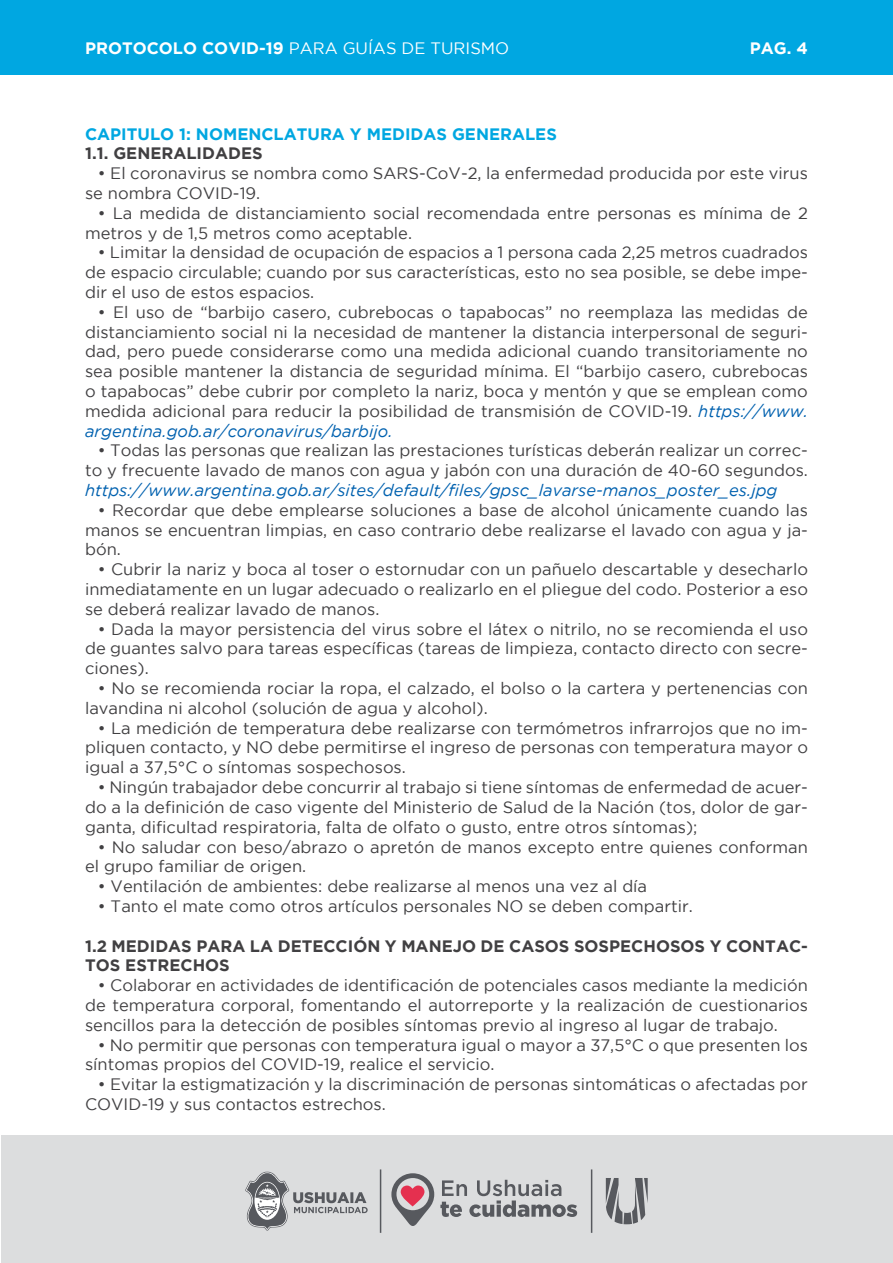
<style>
.page{position:relative;width:893px;height:1263px;background:#fff}
.page>*{position:absolute;margin:0;border:0;box-sizing:border-box;transform-origin:0 0}
.t1{font:16.5px/19.8px "Gotham";color:#414042;text-align:justify}
.t2{font:700 16.5px/19.8px "Gotham";color:#414042}
.t3{font:italic 16.5px "Gotham";color:#0061af}
.t4{font:700 16.5px "Gotham";color:#00a7e1}
.t5{font:16.5px "Gotham";color:#fff}
.t6{font:700 16.5px "Gotham";color:#fff}
.s1{font-weight:700}
.s2{font-style:inherit}
.s3{font-style:italic;color:#0061af}
</style>
<div class="page">
<div style="left:0;top:0;width:893px;height:74px;background:#00a7e1"></div>
<div style="left:1px;top:1135px;width:891px;height:128px;background:#dcddde"></div>
<svg style="left:440px;top:1180px;width:137px;height:37px"></svg>
<svg style="left:391px;top:1173px;width:43px;height:53px"></svg>
<svg style="left:245px;top:1172px;width:123px;height:59px"></svg>
<svg style="left:606px;top:1178px;width:42px;height:46px"></svg>
<hr style="left:591px;top:1169px;width:1px;height:64px;background:#57595e">
<hr style="left:380px;top:1169px;width:1px;height:64px;background:#57595e">
<p class="t5" style="left:85px;top:39px;width:426px"><span class="s1">PROTOCOLO COVID-19</span> PARA GUÍAS DE TURISMO</p>
<p class="t6" style="left:750px;top:38px;width:60px">PAG. 4</p>
<p class="t4" style="left:85px;top:124px;width:473px">CAPITULO 1: NOMENCLATURA Y MEDIDAS GENERALES</p>
<p class="t2" style="left:85px;top:143px;width:179px">1.1. GENERALIDADES</p>
<p class="t1" style="left:85px;top:163px;width:724px;text-indent:13px"><span class="s2">•</span> El coronavirus se nombra como SARS-CoV-2, la enfermedad producida por este virus se nombra COVID-19.</p>
<p class="t1" style="left:85px;top:203px;width:724px;text-indent:13px"><span class="s2">•</span> La medida de distanciamiento social recomendada entre personas es mínima de 2 metros y de 1,5 metros como aceptable.</p>
<p class="t1" style="left:85px;top:242px;width:724px;text-indent:13px"><span class="s2">•</span> Limitar la densidad de ocupación de espacios a 1 persona cada 2,25 metros cuadrados de espacio circulable; cuando por sus características, esto no sea posible, se debe impe&shy;dir el uso de estos espacios.</p>
<p class="t1" style="left:85px;top:302px;width:724px;text-indent:13px"><span class="s2">•</span> El uso de “barbijo casero, cubrebocas o tapabocas” no reemplaza las medidas de distanciamiento social ni la necesidad de mantener la distancia interpersonal de seguri&shy;dad, pero puede considerarse como una medida adicional cuando transitoriamente no sea posible mantener la distancia de seguridad mínima. El “barbijo casero, cubrebocas o tapabocas” debe cubrir por completo la nariz, boca y mentón y que se emplean como medida adicional para reducir la posibilidad de transmisión de COVID-19. <span class="s3">https://www. argentina.gob.ar/coronavirus/barbijo.</span></p>
<p class="t1" style="left:85px;top:440px;width:724px;text-align:right"><span class="s2">•</span> Todas las personas que realizan las prestaciones turísticas deberán realizar un correc&shy;to y frecuente lavado de manos con agua y jabón con una duración de 40-60 segundos.</p>
<p class="t3" style="left:85px;top:481px;width:694px">https://www.argentina.gob.ar/sites/default/files/gpsc_lavarse-manos_poster_es.jpg</p>
<p class="t1" style="left:85px;top:500px;width:724px;text-indent:13px"><span class="s2">•</span> Recordar que debe emplearse soluciones a base de alcohol únicamente cuando las manos se encuentran limpias, en caso contrario debe realizarse el lavado con agua y ja&shy;bón.</p>
<p class="t1" style="left:85px;top:559px;width:724px;text-indent:13px"><span class="s2">•</span> Cubrir la nariz y boca al toser o estornudar con un pañuelo descartable y desecharlo inmediatamente en un lugar adecuado o realizarlo en el pliegue del codo. Posterior a eso se deberá realizar lavado de manos.</p>
<p class="t1" style="left:85px;top:619px;width:724px;text-indent:13px"><span class="s2">•</span> Dada la mayor persistencia del virus sobre el látex o nitrilo, no se recomienda el uso de guantes salvo para tareas específicas (tareas de limpieza, contacto directo con secre&shy;ciones).</p>
<p class="t1" style="left:85px;top:678px;width:724px;text-indent:13px"><span class="s2">•</span> No se recomienda rociar la ropa, el calzado, el bolso o la cartera y pertenencias con lavandina ni alcohol (solución de agua y alcohol).</p>
<p class="t1" style="left:85px;top:718px;width:724px;text-indent:13px"><span class="s2">•</span> La medición de temperatura debe realizarse con termómetros infrarrojos que no im&shy;pliquen contacto, y NO debe permitirse el ingreso de personas con temperatura mayor o igual a 37,5°C o síntomas sospechosos.</p>
<p class="t1" style="left:85px;top:777px;width:724px;text-indent:13px"><span class="s2">•</span> Ningún trabajador debe concurrir al trabajo si tiene síntomas de enfermedad de acuer&shy;do a la definición de caso vigente del Ministerio de Salud de la Nación (tos, dolor de gar&shy;ganta, dificultad respiratoria, falta de olfato o gusto, entre otros síntomas);</p>
<p class="t1" style="left:85px;top:836px;width:724px;text-indent:13px"><span class="s2">•</span> No saludar con beso/abrazo o apretón de manos excepto entre quienes conforman el grupo familiar de origen.</p>
<p class="t1" style="left:98px;top:876px;width:551px"><span class="s2">•</span> Ventilación de ambientes: debe realizarse al menos una vez al día</p>
<p class="t1" style="left:98px;top:896px;width:596px"><span class="s2">•</span> Tanto el mate como otros artículos personales NO se deben compartir.</p>
<p class="t2" style="left:85px;top:935px;width:724px">1.2 MEDIDAS PARA LA DETECCIÓN Y MANEJO DE CASOS SOSPECHOSOS Y CONTAC-<br>TOS ESTRECHOS</p>
<p class="t1" style="left:85px;top:975px;width:724px;text-indent:13px"><span class="s2">•</span> Colaborar en actividades de identificación de potenciales casos mediante la medición de temperatura corporal, fomentando el autorreporte y la realización de cuestionarios sencillos para la detección de posibles síntomas previo al ingreso al lugar de trabajo.</p>
<p class="t1" style="left:85px;top:1034px;width:724px;text-indent:13px"><span class="s2">•</span> No permitir que personas con temperatura igual o mayor a 37,5°C o que presenten los síntomas propios del COVID-19, realice el servicio.</p>
<p class="t1" style="left:85px;top:1074px;width:724px;text-indent:13px"><span class="s2">•</span> Evitar la estigmatización y la discriminación de personas sintomáticas o afectadas por<br>COVID-19 y sus contactos estrechos.</p>
</div>
